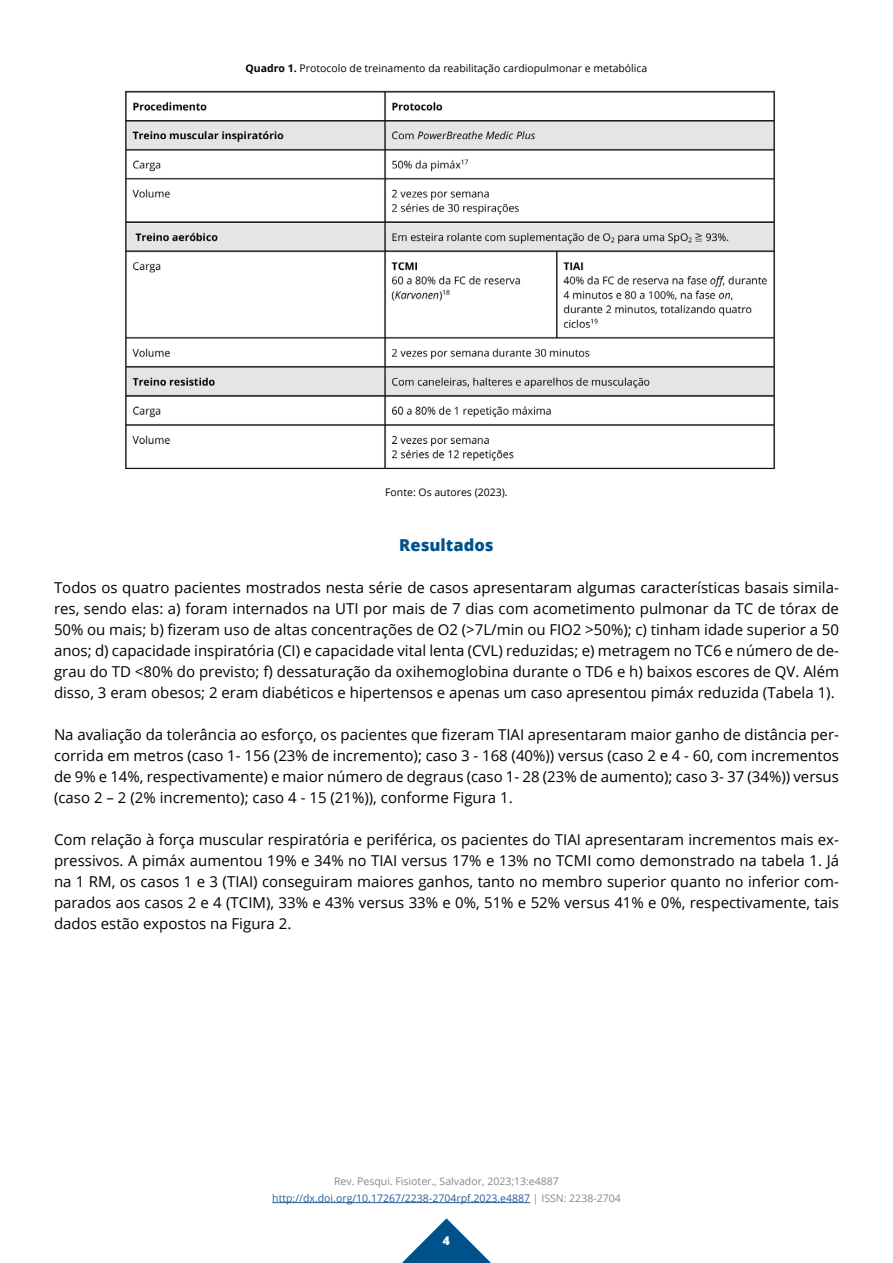
<style>
.page{position:relative;width:893px;height:1263px;background:#fff}
.page>*{position:absolute;margin:0;border:0;box-sizing:border-box;transform-origin:0 0}
.t1{font:800 16.5px "Open Sans";color:#00528d}
.t2{font:15px/21px "Open Sans";color:#000;text-align:justify}
.t3{font:800 12px "Open Sans";color:#fff}
.t4{font:10.5px/16.5px "Open Sans";color:#878787;text-align:center}
.t5{font:10.5px "Open Sans";color:#000}
.s1{font-weight:700}
.s2{color:#275b9b}
</style>
<div class="page">
<svg style="left:402px;top:1218px;width:89px;height:45px"></svg>
<hr style="left:272px;top:1202px;width:258px;height:1px;background:#275b9b">
<img style="left:125px;top:90px;width:651px;height:380px">
<p class="t5" style="left:246px;top:61px;width:403px"><span class="s1">Quadro 1.</span> Protocolo de treinamento da reabilitação cardiopulmonar e metabólica</p>
<p class="t5" style="left:385px;top:485px;width:124px">Fonte: Os autores (2023).</p>
<p class="t1" style="left:399px;top:532px;width:96px">Resultados</p>
<p class="t2" style="left:54px;top:576px;width:786px">Todos os quatro pacientes mostrados nesta série de casos apresentaram algumas características basais simila&shy;res, sendo elas: a) foram internados na UTI por mais de 7 dias com acometimento pulmonar da TC de tórax de 50% ou mais; b) fizeram uso de altas concentrações de O2 (&gt;7L/min ou FIO2 &gt;50%); c) tinham idade superior a 50 anos; d) capacidade inspiratória (CI) e capacidade vital lenta (CVL) reduzidas; e) metragem no TC6 e número de de&shy;grau do TD &lt;80% do previsto; f) dessaturação da oxihemoglobina durante o TD6 e h) baixos escores de QV. Além disso, 3 eram obesos; 2 eram diabéticos e hipertensos e apenas um caso apresentou pimáx reduzida (Tabela 1).</p>
<p class="t2" style="left:54px;top:723px;width:786px">Na avaliação da tolerância ao esforço, os pacientes que fizeram TIAI apresentaram maior ganho de distância per&shy;corrida em metros (caso 1- 156 (23% de incremento); caso 3 - 168 (40%)) versus (caso 2 e 4 - 60, com incrementos de 9% e 14%, respectivamente) e maior número de degraus (caso 1- 28 (23% de aumento); caso 3- 37 (34%)) versus (caso 2 – 2 (2% incremento); caso 4 - 15 (21%)), conforme Figura 1.</p>
<p class="t2" style="left:54px;top:828px;width:786px">Com relação à força muscular respiratória e periférica, os pacientes do TIAI apresentaram incrementos mais ex&shy;pressivos. A pimáx aumentou 19% e 34% no TIAI versus 17% e 13% no TCMI como demonstrado na tabela 1. Já na 1 RM, os casos 1 e 3 (TIAI) conseguiram maiores ganhos, tanto no membro superior quanto no inferior com&shy;parados aos casos 2 e 4 (TCIM), 33% e 43% versus 33% e 0%, 51% e 52% versus 41% e 0%, respectivamente, tais dados estão expostos na Figura 2.</p>
<p class="t4" style="left:272px;top:1173px;width:350px">Rev. Pesqui. Fisioter., Salvador, 2023;13:e4887 <span class="s2">http://dx.doi.org/10.17267/2238-2704rpf.2023.e4887</span> | ISSN: 2238-2704</p>
<p class="t3" style="left:443px;top:1232px;width:9px">4</p>
</div>
